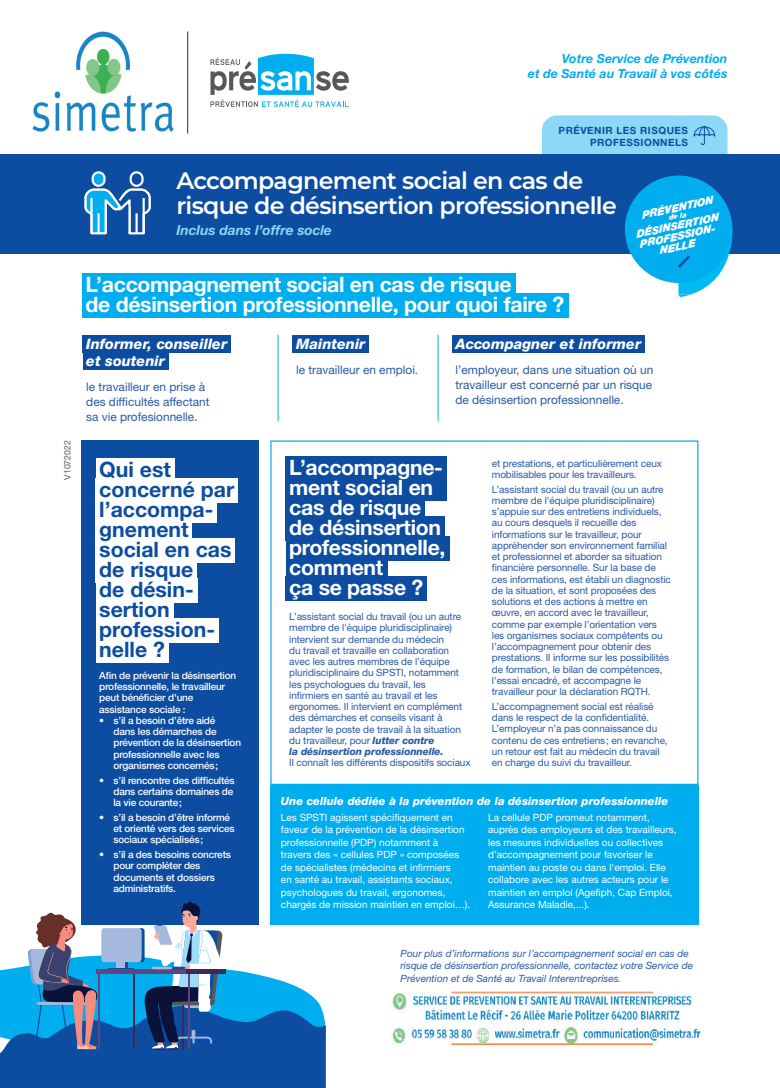
<style>
.page{position:relative;width:780px;height:1088px;background:#fff}
.page>*{position:absolute;margin:0;border:0;box-sizing:border-box;transform-origin:0 0}
.t1{font:600 23.75px/25px "Montserrat";letter-spacing:-.03em;color:#fff}
.t2{font:700 21.25px/20px "Helvetica Neue LT Std";letter-spacing:-.015em;color:#fff}
.t3{font:700 21.25px/20px "Helvetica Neue LT Std";color:#0d4da1}
.t4{font:italic 800 14.5px/16.9px "Helvetica Neue LT Std";color:#fff}
.t5{font:italic 700 13.75px "Helvetica Neue LT Std";color:#8dd7f7}
.t6{font:italic 700 12.5px/15px "Helvetica Neue LT Std";color:#00aeef;text-align:right}
.t7{font:11.88px/15px "Helvetica Neue LT Std";color:#2959a8}
.t8{font:italic 800 11.25px "Helvetica Neue LT Std";color:#fff}
.t9{font:italic 900 10.62px "Helvetica Neue LT Std";color:#fff}
.t10{font:10px/11.2px "Helvetica Neue LT Std";letter-spacing:-.01em;color:#2959a8}
.t11{font:10px/12.5px "Helvetica Neue LT Std";color:#fff}
.t12{font:500 10px/11.2px "Helvetica Neue LT Std";letter-spacing:-.02em;color:#fff}
.t13{font:italic 10px/12.5px "Helvetica Neue LT Std";color:#2959a8}
.t14{font:700 10px/11.2px "Helvetica Neue LT Std";letter-spacing:.05em;color:#0d4da1;text-align:right}
.t15{font:8.75px "Helvetica Neue LT Std";color:#57585a}
.t16{font:italic 900 7.12px "Helvetica Neue LT Std";color:#fff}
.s1{font-weight:800;font-style:italic}
</style>
<div class="page">
<div style="left:542px;top:115px;width:185px;height:67px;background:#8dd7f7;border-radius:15px"></div>
<svg style="left:693px;top:126px;width:22px;height:19px"></svg>
<div style="left:0;top:154px;width:780px;height:99px;background:#0d4da1"></div>
<img style="left:32px;top:31px;width:142px;height:101px">
<hr style="left:187px;top:31px;width:1px;height:103px;background:#57585a">
<svg style="left:210px;top:54px;width:139px;height:53px"></svg>
<div style="left:81px;top:440px;width:178px;height:484px;background:#0d4da1"></div>
<div style="left:96px;top:458px;width:78px;height:25px;background:#fff"></div>
<div style="left:96px;top:478px;width:142px;height:25px;background:#fff"></div>
<div style="left:96px;top:498px;width:121px;height:25px;background:#fff"></div>
<div style="left:96px;top:518px;width:96px;height:25px;background:#fff"></div>
<div style="left:96px;top:538px;width:139px;height:25px;background:#fff"></div>
<div style="left:96px;top:558px;width:101px;height:25px;background:#fff"></div>
<div style="left:96px;top:578px;width:101px;height:25px;background:#fff"></div>
<div style="left:96px;top:598px;width:77px;height:25px;background:#fff"></div>
<div style="left:96px;top:618px;width:122px;height:25px;background:#fff"></div>
<div style="left:96px;top:638px;width:72px;height:25px;background:#fff"></div>
<div style="left:82px;top:274px;width:433px;height:24px;background:#00aeef"></div>
<div style="left:82px;top:294px;width:486px;height:24px;background:#00aeef"></div>
<hr style="left:278px;top:335px;width:1px;height:86px;background:#00aeef">
<div style="left:83px;top:335px;width:148px;height:18px;background:#0d4da1"></div>
<div style="left:83px;top:352px;width:85px;height:18px;background:#0d4da1"></div>
<div style="left:292px;top:335px;width:77px;height:18px;background:#0d4da1"></div>
<div style="left:452px;top:335px;width:192px;height:18px;background:#0d4da1"></div>
<hr style="left:438px;top:335px;width:1px;height:86px;background:#00aeef">
<div style="left:625px;top:175px;width:107px;height:108px;background:#00aeef;border-radius:50%"></div>
<svg style="left:675px;top:229px;width:61px;height:68px"></svg>
<div style="left:130px;top:171px;width:14px;height:16px;border:2px solid #fff;border-radius:6px"></div>
<div style="left:93px;top:172px;width:11px;height:14px;background:#00aeef;border-radius:6px"></div>
<div style="left:92px;top:171px;width:14px;height:16px;border:2px solid #fff;border-radius:6px"></div>
<svg style="left:84px;top:188px;width:67px;height:47px"></svg>
<div style="left:286px;top:456px;width:161px;height:45px;background:#0d4da1"></div>
<div style="left:286px;top:496px;width:139px;height:25px;background:#0d4da1"></div>
<div style="left:286px;top:516px;width:159px;height:25px;background:#0d4da1"></div>
<div style="left:286px;top:536px;width:163px;height:25px;background:#0d4da1"></div>
<div style="left:286px;top:556px;width:101px;height:25px;background:#0d4da1"></div>
<div style="left:286px;top:576px;width:141px;height:25px;background:#0d4da1"></div>
<div style="left:270px;top:440px;width:428px;height:345px;border:1px solid #00aeef"></div>
<div style="left:270px;top:785px;width:428px;height:139px;background:#00aeef"></div>
<svg style="left:0;top:901px;width:326px;height:187px"></svg>
<img style="left:392px;top:991px;width:309px;height:55px">
<p class="t6" style="left:528px;top:50px;width:201px">Votre Service de Prévention<br>et de Santé au Travail à vos côtés</p>
<p class="t15" style="left:62px;top:480px;width:41px;rotate:-90deg">V1072022</p>
<p class="t14" style="left:558px;top:125px;width:131px">PRÉVENIR LES RISQUES<br>PROFESSIONNELS</p>
<h1 class="t1" style="left:176px;top:167px;width:442px">Accompagnement social en cas de risque de désinsertion professionnelle</h1>
<h3 class="t5" style="left:176px;top:221px;width:157px">Inclus dans l’offre socle</h3>
<h2 class="t2" style="left:86px;top:274px;width:480px">L’accompagnement social en cas de risque<br>de désinsertion professionnelle, pour quoi faire ?</h2>
<p class="t9" style="left:640px;top:209px;width:74px;rotate:-12deg">PRÉVENTION</p>
<p class="t16" style="left:667px;top:214px;width:20px;rotate:-12deg">de la</p>
<p class="t9" style="left:634px;top:228px;width:86px;rotate:-12deg">DÉSINSERTION</p>
<p class="t9" style="left:638px;top:238px;width:78px;rotate:-12deg">PROFESSION-</p>
<p class="t9" style="left:658px;top:244px;width:38px;rotate:-12deg">NELLE</p>
<h3 class="t4" style="left:86px;top:335px;width:142px">Informer, conseiller et soutenir</h3>
<p class="t7" style="left:86px;top:379px;width:125px">le travailleur en prise à des difficultés affectant sa vie profesionnelle.</p>
<h2 class="t3" style="left:99px;top:459px;width:136px">Qui est concerné par l’accompa&shy;gnement social en cas de risque<br>de désin&shy;sertion profession&shy;nelle ?</h2>
<p class="t12" style="left:99px;top:669px;width:138px">Afin de prévenir la désinsertion professionnelle, le travailleur peut bénéficier d'une assistance sociale :</p>
<p class="t12" style="left:113px;top:714px;width:129px;text-indent:-14px">• s’il a besoin d’être aidé<br>dans les démarches de prévention de la désinsertion professionnelle avec les organismes concernés;</p>
<p class="t12" style="left:113px;top:774px;width:123px;text-indent:-14px">• s’il rencontre des difficultés dans certains domaines de la vie courante;</p>
<p class="t12" style="left:113px;top:811px;width:123px;text-indent:-14px">• s’il a besoin d’être informé et orienté vers des services sociaux spécialisés;</p>
<p class="t12" style="left:113px;top:849px;width:119px;text-indent:-14px">• s’il a des besoins concrets pour compléter des documents et dossiers administratifs.</p>
<h3 class="t4" style="left:296px;top:335px;width:71px">Maintenir</h3>
<p class="t7" style="left:296px;top:362px;width:124px">le travailleur en emploi.</p>
<h3 class="t4" style="left:455px;top:335px;width:187px">Accompagner et informer</h3>
<p class="t7" style="left:455px;top:362px;width:199px;text-align:justify">l’employeur, dans une situation où un travailleur est concerné par un risque de désinsertion professionnelle.</p>
<p class="t10" style="left:492px;top:457px;width:172px">et prestations, et particulièrement ceux mobilisables pour les travailleurs.</p>
<p class="t10" style="left:492px;top:483px;width:180px">L’assistant social du travail (ou un autre membre de l'équipe pluridisciplinaire) s’appuie sur des entretiens individuels, au cours desquels il recueille des informations sur le travailleur, pour appréhender son environnement familial et professionnel et aborder sa situation financière personnelle. Sur la base de ces informations, est établi un diagnostic de la situation, et sont proposées des solutions et des actions à mettre en œuvre, en accord avec le travailleur, comme par exemple l’orientation vers les organismes sociaux compétents ou l’accompagnement pour obtenir des prestations. Il informe sur les possibilités de formation, le bilan de compétences, l'essai encadré, et accompagne le travailleur pour la déclaration RQTH.</p>
<p class="t10" style="left:492px;top:700px;width:177px">L’accompagnement social est réalisé dans le respect de la confidentialité.<br>L’employeur n’a pas connaissance du contenu de ces entretiens; en revanche, un retour est fait au médecin du travail en charge du suivi du travailleur.</p>
<p class="t8" style="left:281px;top:794px;width:389px">Une cellule dédiée à la prévention de la désinsertion professionnelle</p>
<p class="t11" style="left:281px;top:811px;width:191px">Les SPSTI agissent spécifiquement en faveur de la prévention de la désinsertion professionnelle (PDP) notamment à travers des « cellules PDP » composées de spécialistes (médecins et infirmiers<br>en santé au travail, assistants sociaux, psychologues du travail, ergonomes, chargés de mission maintien en emploi…).</p>
<p class="t11" style="left:488px;top:811px;width:190px">La cellule PDP promeut notamment, auprès des employeurs et des travailleurs, les mesures individuelles ou collectives d’accompagnement pour favoriser le maintien au poste ou dans l'emploi. Elle collabore avec les autres acteurs pour le maintien en emploi (Agefiph, Cap Emploi, Assurance Maladie,...).</p>
<h2 class="t2" style="left:289px;top:456px;width:158px">L’accompagne&shy;ment social en cas de risque de désinsertion professionnelle, comment<br>ça se passe ?</h2>
<p class="t10" style="left:289px;top:611px;width:174px">L’assistant social du travail (ou un autre membre de l'équipe pluridisciplinaire) intervient sur demande du médecin<br>du travail et travaille en collaboration avec les autres membres de l’équipe pluridisciplinaire du SPSTI, notamment les psychologues du travail, les infirmiers en santé au travail et les ergonomes. Il intervient en complément des démarches et conseils visant à adapter le poste de travail à la situation du travailleur, pour <span class="s1">lutter contre<br>la désinsertion professionnelle.</span></p>
<p class="t10" style="left:289px;top:757px;width:183px">Il connaît les différents dispositifs sociaux</p>
<p class="t13" style="left:400px;top:947px;width:294px">Pour plus d’informations sur l’accompagnement social en cas de risque de désinsertion professionnelle, contactez votre Service de<br>Prévention et de Santé au Travail Interentreprises.</p>
</div>
